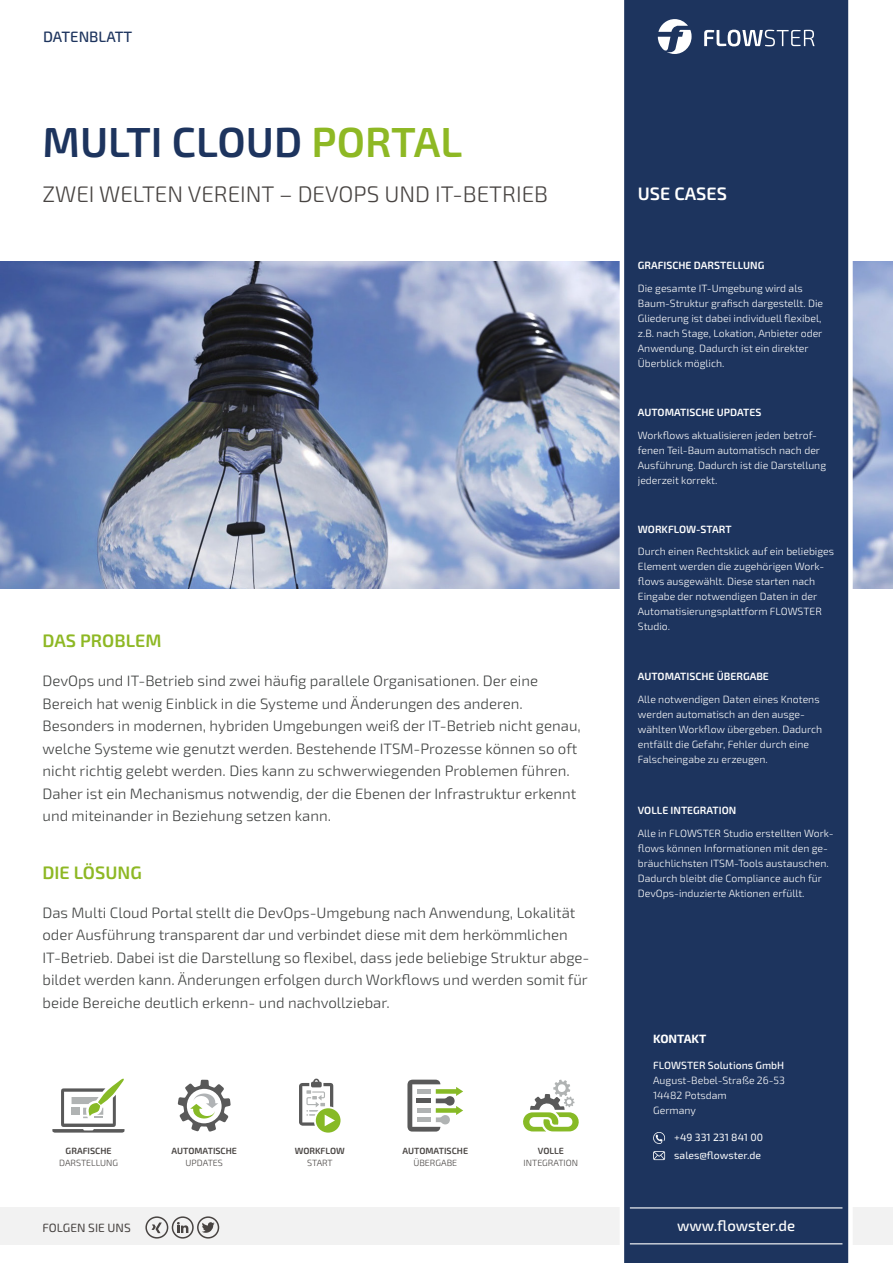
<style>
.page{position:relative;width:893px;height:1263px;background:#fff}
.page>*{position:absolute;margin:0;border:0;box-sizing:border-box;transform-origin:0 0}
.t1{font:600 42px "Exo 2.0";color:#1d345e}
.t2{font:300 22.5px "Exo 2.0";color:#484442}
.t3{font:600 18px "Exo 2.0";color:#8eb824}
.t4{font:600 18px "Exo 2.0";color:#fff}
.t5{font:300 15px/22.5px "Exo 2.0";color:#3f4140}
.t6{font:500 15px "Exo 2.0";color:#fff}
.t7{font:500 15px "Exo 2.0";color:#1d345e}
.t8{font:12px "Exo 2.0";color:#484442}
.t9{font:700 12px "Exo 2.0";color:#fff}
.t10{font:300 10.5px/15px "Exo 2.0";color:#fff}
.t11{font:600 10.5px "Exo 2.0";color:#fff}
.t12{font:10.5px/18px "Exo 2.0";color:#fff}
.t13{font:500 10.5px "Exo 2.0";color:#fff}
.t14{font:600 9px "Exo 2.0";color:#484442}
.t15{font:300 9px "Exo 2.0";color:#484442}
.s1{color:#8eb824}
</style>
<div class="page">
<img style="left:0;top:262px;width:893px;height:327px">
<div style="left:0;top:1207px;width:893px;height:37px;background:#f2f2f2"></div>
<div style="left:620px;top:0;width:233px;height:1263px;background:#1d345e"></div>
<svg style="left:704px;top:30px;width:111px;height:16px"></svg>
<svg style="left:658px;top:19px;width:34px;height:35px"></svg>
<div style="left:145px;top:1216px;width:23px;height:22px;border:2px solid #484442;border-radius:50%"></div>
<svg style="left:152px;top:1222px;width:10px;height:11px"></svg>
<div style="left:172px;top:1216px;width:22px;height:22px;border:2px solid #484442;border-radius:50%"></div>
<svg style="left:177px;top:1222px;width:11px;height:11px"></svg>
<div style="left:197px;top:1216px;width:22px;height:22px;border:2px solid #484442;border-radius:50%"></div>
<svg style="left:202px;top:1222px;width:13px;height:11px"></svg>
<hr style="left:630px;top:1243px;width:212px;height:1px;background:#fff">
<hr style="left:630px;top:1207px;width:212px;height:1px;background:#fff">
<svg style="left:653px;top:1132px;width:12px;height:12px"></svg>
<svg style="left:653px;top:1151px;width:12px;height:9px"></svg>
<svg style="left:523px;top:1079px;width:56px;height:52px"></svg>
<svg style="left:178px;top:1080px;width:53px;height:51px"></svg>
<svg style="left:407px;top:1079px;width:56px;height:52px"></svg>
<svg style="left:52px;top:1078px;width:72px;height:54px"></svg>
<svg style="left:299px;top:1078px;width:42px;height:54px"></svg>
<h3 class="t7" style="left:43px;top:28px;width:91px">DATENBLATT</h3>
<h1 class="t1" style="left:43px;top:117px;width:421px">MULTI CLOUD <span class="s1">PORTAL</span></h1>
<h2 class="t2" style="left:43px;top:181px;width:507px">ZWEI WELTEN VEREINT – DEVOPS UND IT-BETRIEB</h2>
<h3 class="t3" style="left:43px;top:630px;width:120px">DAS PROBLEM</h3>
<p class="t5" style="left:43px;top:670px;width:540px">DevOps und IT-Betrieb sind zwei häufig parallele Organisationen. Der eine Bereich hat wenig Einblick in die Systeme und Änderungen des anderen.<br>Besonders in modernen, hybriden Umgebungen weiß der IT-Betrieb nicht genau, welche Systeme wie genutzt werden. Bestehende ITSM-Prozesse können so oft nicht richtig gelebt werden. Dies kann zu schwerwiegenden Problemen führen.<br>Daher ist ein Mechanismus notwendig, der die Ebenen der Infrastruktur erkennt und miteinander in Beziehung setzen kann.</p>
<h3 class="t3" style="left:43px;top:862px;width:101px">DIE LÖSUNG</h3>
<p class="t5" style="left:43px;top:901px;width:548px">Das Multi Cloud Portal stellt die DevOps-Umgebung nach Anwendung, Lokalität oder Ausführung transparent dar und verbindet diese mit dem herkömmlichen IT-Betrieb. Dabei ist die Darstellung so flexibel, dass jede beliebige Struktur abge&shy;bildet werden kann. Änderungen erfolgen durch Workflows und werden somit für beide Bereiche deutlich erkenn- und nachvollziebar.</p>
<p class="t14" style="left:66px;top:1145px;width:48px">GRAFISCHE</p>
<p class="t15" style="left:59px;top:1157px;width:61px">DARSTELLUNG</p>
<p class="t14" style="left:171px;top:1145px;width:67px">AUTOMATISCHE</p>
<p class="t15" style="left:185px;top:1157px;width:39px">UPDATES</p>
<p class="t14" style="left:295px;top:1145px;width:52px">WORKFLOW</p>
<p class="t15" style="left:307px;top:1157px;width:27px">START</p>
<p class="t14" style="left:402px;top:1145px;width:67px">AUTOMATISCHE</p>
<p class="t15" style="left:413px;top:1157px;width:45px">ÜBERGABE</p>
<p class="t14" style="left:538px;top:1145px;width:28px">VOLLE</p>
<p class="t15" style="left:524px;top:1157px;width:56px">INTEGRATION</p>
<h3 class="t4" style="left:638px;top:182px;width:91px">USE CASES</h3>
<p class="t11" style="left:638px;top:259px;width:128px">GRAFISCHE DARSTELLUNG</p>
<p class="t10" style="left:638px;top:281px;width:187px">Die gesamte IT-Umgebung wird als Baum-Struktur grafisch dargestellt. Die Gliederung ist dabei individuell flexibel, z.B. nach Stage, Lokation, Anbieter oder Anwendung. Dadurch ist ein direkter Überblick möglich.</p>
<p class="t11" style="left:638px;top:406px;width:125px">AUTOMATISCHE UPDATES</p>
<p class="t10" style="left:638px;top:428px;width:190px">Workflows aktualisieren jeden betrof&shy;fenen Teil-Baum automatisch nach der Ausführung. Dadurch ist die Darstellung jederzeit korrekt.</p>
<p class="t11" style="left:638px;top:523px;width:95px">WORKFLOW-START</p>
<p class="t10" style="left:638px;top:544px;width:198px">Durch einen Rechtsklick auf ein beliebiges Element werden die zugehörigen Work&shy;flows ausgewählt. Diese starten nach Eingabe der notwendigen Daten in der Automatisierungsplattform FLOWSTER Studio.</p>
<p class="t11" style="left:638px;top:670px;width:133px">AUTOMATISCHE ÜBERGABE</p>
<p class="t10" style="left:638px;top:692px;width:186px">Alle notwendigen Daten eines Knotens werden automatisch an den ausge&shy;wählten Workflow übergeben. Dadurch entfällt die Gefahr, Fehler durch eine Falscheingabe zu erzeugen.</p>
<p class="t11" style="left:638px;top:804px;width:100px">VOLLE INTEGRATION</p>
<p class="t10" style="left:638px;top:826px;width:197px">Alle in FLOWSTER Studio erstellten Work&shy;flows können Informationen mit den ge&shy;bräuchlichsten ITSM-Tools austauschen.<br>Dadurch bleibt die Compliance auch für DevOps-induzierte Aktionen erfüllt.</p>
<p class="t9" style="left:653px;top:1031px;width:55px">KONTAKT</p>
<p class="t13" style="left:653px;top:1059px;width:133px">FLOWSTER Solutions GmbH</p>
<p class="t10" style="left:653px;top:1073px;width:133px">August-Bebel-Straße 26-53<br>14482 Potsdam<br>Germany</p>
<p class="t12" style="left:674px;top:1128px;width:90px">+49 331 231 841 00 sales@flowster.de</p>
<p class="t8" style="left:43px;top:1220px;width:90px">FOLGEN SIE UNS</p>
<h3 class="t6" style="left:677px;top:1217px;width:120px">www.flowster.de</h3>
</div>
